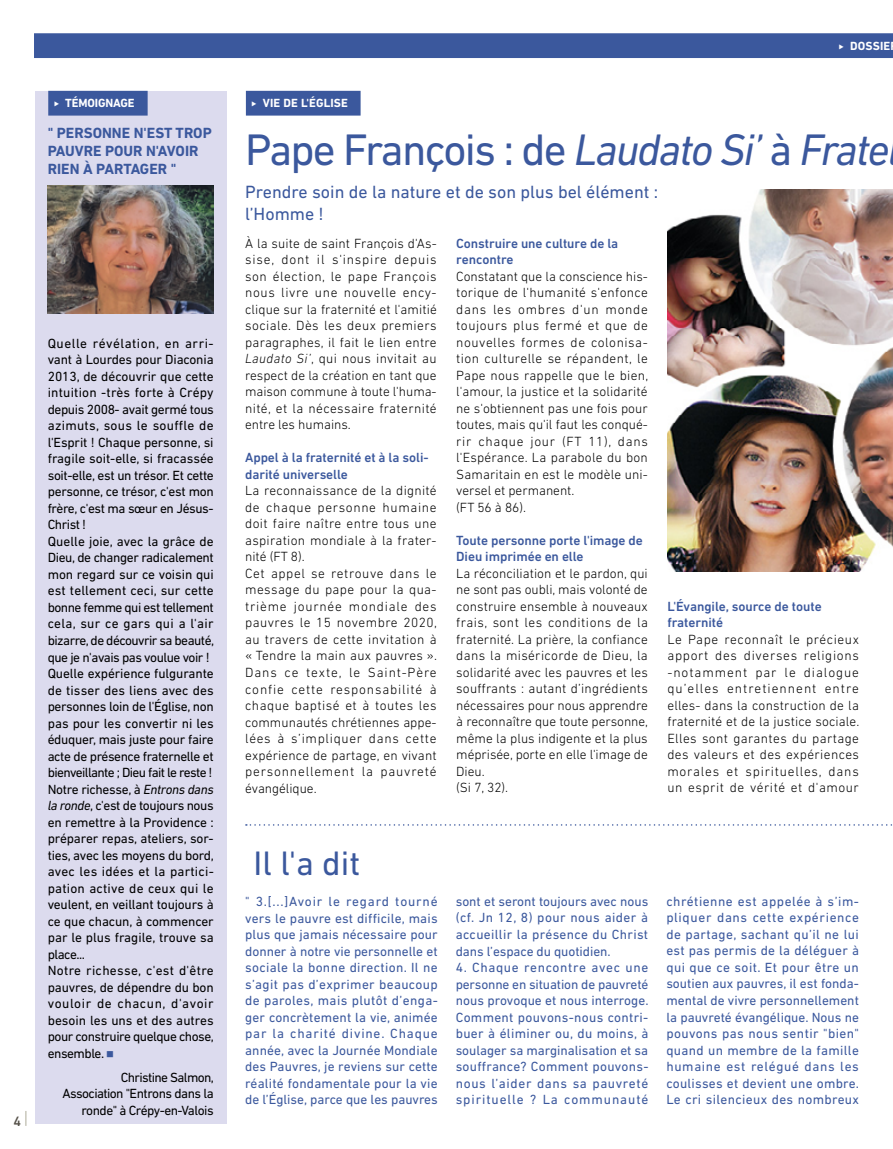
<style>
.page{position:relative;width:893px;height:1149px;background:#fff}
.page>*{position:absolute;margin:0;border:0;box-sizing:border-box;transform-origin:0 0}
.t1{font:44.85px "DIN Next LT Pro";letter-spacing:-.04em;color:#3b589d}
.t2{font:34.5px "DIN Next LT Pro";color:#3b589d}
.t3{font:18px/21.6px "DIN Next LT Pro";color:#3b589d}
.t4{font:700 15px/18px "DIN Next LT Pro";color:#3b589d}
.t5{font:500 13.8px "DIN Next LT Pro";color:#555149}
.t6{font:300 13.5px/16.5px "DIN Next LT Pro";letter-spacing:.02em;color:#000;text-align:justify}
.t7{font:13.5px/16.5px "DIN Next LT Pro";letter-spacing:-.015em;color:#000}
.t8{font:13.5px/16.5px "DIN Next LT Pro";letter-spacing:.02em;color:#3b589d;text-align:justify}
.t9{font:300 13.5px/16.5px "DIN Next LT Pro";color:#000}
.t10{font:500 13.5px/16.5px "DIN Next LT Pro";letter-spacing:-.005em;color:#3b589d}
.t11{font:13.5px/16.5px "DIN Next LT Pro";letter-spacing:-.045em;color:#000;text-align:right}
.t12{font:700 12px "DIN Next LT Pro";letter-spacing:.01em;color:#fff}
.t13{font:700 12px "DIN Next LT Pro";letter-spacing:-.01em;color:#fff}
.s1{font-style:italic}
.s2{color:#3b589d}
</style>
<div class="page">
<svg style="left:25px;top:1111px;width:2px;height:14px"></svg>
<img style="left:667px;top:190px;width:226px;height:381px">
<svg style="left:246px;top:824px;width:646px;height:1px"></svg>
<div style="left:35px;top:91px;width:192px;height:1031px;background:#dcdbee"></div>
<div style="left:48px;top:91px;width:100px;height:24px;background:#3b589d"></div>
<div style="left:246px;top:91px;width:115px;height:24px;background:#3b589d"></div>
<img style="left:48px;top:186px;width:166px;height:127px">
<div style="left:34px;top:33px;width:859px;height:25px;background:#3b589d"></div>
<p class="t13" style="left:65px;top:96px;width:71px">TÉMOIGNAGE</p>
<p class="t4" style="left:48px;top:124px;width:166px">" PERSONNE N'EST TROP<br>PAUVRE POUR N'AVOIR<br>RIEN À PARTAGER "</p>
<p class="t5" style="left:13px;top:1112px;width:9px">4</p>
<p class="t7" style="left:48px;top:335px;width:168px">Quelle révélation, en arri&shy;vant à Lourdes pour Diaconia<br>2013, de découvrir que cette intuition -très forte à Crépy depuis 2008- avait germé tous azimuts, sous le souffle de l'Esprit ! Chaque personne, si fragile soit-elle, si fracassée soit-elle, est un trésor. Et cette personne, ce trésor, c'est mon frère, c'est ma sœur en Jésus-<br>Christ !<br>Quelle joie, avec la grâce de<br>Dieu, de changer radicalement mon regard sur ce voisin qui est tellement ceci, sur cette bonne femme qui est tellement cela, sur ce gars qui a l'air bizarre, de découvrir sa beauté, que je n'avais pas voulue voir !<br>Quelle expérience fulgurante de tisser des liens avec des personnes loin de l'Église, non pas pour les convertir ni les éduquer, mais juste pour faire acte de présence fraternelle et bienveillante ; Dieu fait le reste !<br>Notre richesse, à <span class="s1">Entrons dans la ronde</span>, c'est de toujours nous en remettre à la Providence : préparer repas, ateliers, sor&shy;ties, avec les moyens du bord, avec les idées et la partici&shy;pation active de ceux qui le veulent, en veillant toujours à ce que chacun, à commencer par le plus fragile, trouve sa place...<br>Notre richesse, c'est d'être pauvres, de dépendre du bon vouloir de chacun, d'avoir besoin les uns et des autres pour construire quelque chose, ensemble. <span class="s2">■</span></p>
<p class="t11" style="left:63px;top:1068px;width:153px">Christine Salmon,<br>Association "Entrons dans la ronde" à Crépy-en-Valois</p>
<p class="t12" style="left:850px;top:39px;width:42px">DOSSIE</p>
<p class="t12" style="left:263px;top:96px;width:87px">VIE DE L'ÉGLISE</p>
<h1 class="t1" style="left:245px;top:124px;width:646px">Pape François : de <span class="s1">Laudato Si’</span> à <span class="s1">Frate</span></h1>
<h3 class="t3" style="left:245px;top:181px;width:415px">Prendre soin de la nature et de son plus bel élément : l’Homme !</h3>
<p class="t6" style="left:245px;top:235px;width:193px">À la suite de saint François d'As&shy;sise, dont il s'inspire depuis son élection, le pape François nous livre une nouvelle ency&shy;clique sur la fraternité et l'amitié sociale. Dès les deux premiers paragraphes, il fait le lien entre <span class="s1">Laudato Si’</span>, qui nous invitait au respect de la création en tant que maison commune à toute l'huma&shy;nité, et la nécessaire fraternité entre les humains.</p>
<p class="t10" style="left:245px;top:449px;width:185px">Appel à la fraternité et à la soli&shy;darité universelle</p>
<p class="t6" style="left:245px;top:482px;width:193px;text-align:left">La reconnaissance de la dignité de chaque personne humaine doit faire naître entre tous une aspiration mondiale à la frater&shy;nité (FT 8).<br>Cet appel se retrouve dans le message du pape pour la qua&shy;trième journée mondiale des pauvres le 15 novembre 2020, au travers de cette invitation à « Tendre la main aux pauvres ».<br>Dans ce texte, le Saint-Père confie cette responsabilité à chaque baptisé et à toutes les communautés chrétiennes appe&shy;lées à s’impliquer dans cette expérience de partage, en vivant personnellement la pauvreté évangélique.</p>
<p class="t10" style="left:456px;top:234px;width:163px">Construire une culture de la rencontre</p>
<p class="t6" style="left:456px;top:267px;width:193px;text-align:left">Constatant que la conscience his&shy;torique de l'humanité s'enfonce dans les ombres d'un monde toujours plus fermé et que de nouvelles formes de colonisa&shy;tion culturelle se répandent, le<br>Pape nous rappelle que le bien, l'amour, la justice et la solidarité ne s'obtiennent pas une fois pour toutes, mais qu'il faut les conqué&shy;rir chaque jour (FT 11), dans l'Espérance. La parabole du bon<br>Samaritain en est le modèle uni&shy;versel et permanent.<br>(FT 56 à 86).</p>
<p class="t10" style="left:456px;top:531px;width:188px">Toute personne porte l'image de<br>Dieu imprimée en elle</p>
<p class="t9" style="left:456px;top:564px;width:193px">La réconciliation et le pardon, qui ne sont pas oubli, mais volonté de construire ensemble à nouveaux frais, sont les conditions de la fraternité. La prière, la confiance dans la miséricorde de Dieu, la solidarité avec les pauvres et les souffrants : autant d’ingrédients nécessaires pour nous apprendre à reconnaître que toute personne, même la plus indigente et la plus méprisée, porte en elle l'image de<br>Dieu.<br>(Si 7, 32).</p>
<p class="t10" style="left:667px;top:597px;width:156px">L'Évangile, source de toute fraternité</p>
<p class="t6" style="left:667px;top:630px;width:193px">Le Pape reconnaît le précieux apport des diverses religions -notamment par le dialogue qu’elles entretiennent entre elles- dans la construction de la fraternité et de la justice sociale.<br>Elles sont garantes du partage des valeurs et des expériences morales et spirituelles, dans un esprit de vérité et d'amour</p>
<h2 class="t2" style="left:254px;top:843px;width:108px">Il l'a dit</h2>
<p class="t8" style="left:245px;top:892px;width:194px">" 3.[...]Avoir le regard tourné vers le pauvre est difficile, mais plus que jamais nécessaire pour donner à notre vie personnelle et sociale la bonne direction. Il ne s’agit pas d’exprimer beaucoup de paroles, mais plutôt d’enga&shy;ger concrètement la vie, animée par la charité divine. Chaque année, avec la Journée Mondiale des Pauvres, je reviens sur cette réalité fondamentale pour la vie de l’Église, parce que les pauvres</p>
<p class="t8" style="left:456px;top:892px;width:194px">sont et seront toujours avec nous (cf. Jn 12, 8) pour nous aider à accueillir la présence du Christ dans l’espace du quotidien.</p>
<p class="t8" style="left:456px;top:958px;width:194px">4. Chaque rencontre avec une personne en situation de pauvreté nous provoque et nous interroge.<br>Comment pouvons-nous contri&shy;buer à éliminer ou, du moins, à soulager sa marginalisation et sa souffrance? Comment pouvons&shy;nous l’aider dans sa pauvreté spirituelle ? La communauté</p>
<p class="t8" style="left:666px;top:892px;width:194px">chrétienne est appelée à s’im&shy;pliquer dans cette expérience de partage, sachant qu’il ne lui est pas permis de la déléguer à qui que ce soit. Et pour être un soutien aux pauvres, il est fonda&shy;mental de vivre personnellement la pauvreté évangélique. Nous ne pouvons pas nous sentir "bien" quand un membre de la famille humaine est relégué dans les coulisses et devient une ombre.<br>Le cri silencieux des nombreux</p>
</div>
